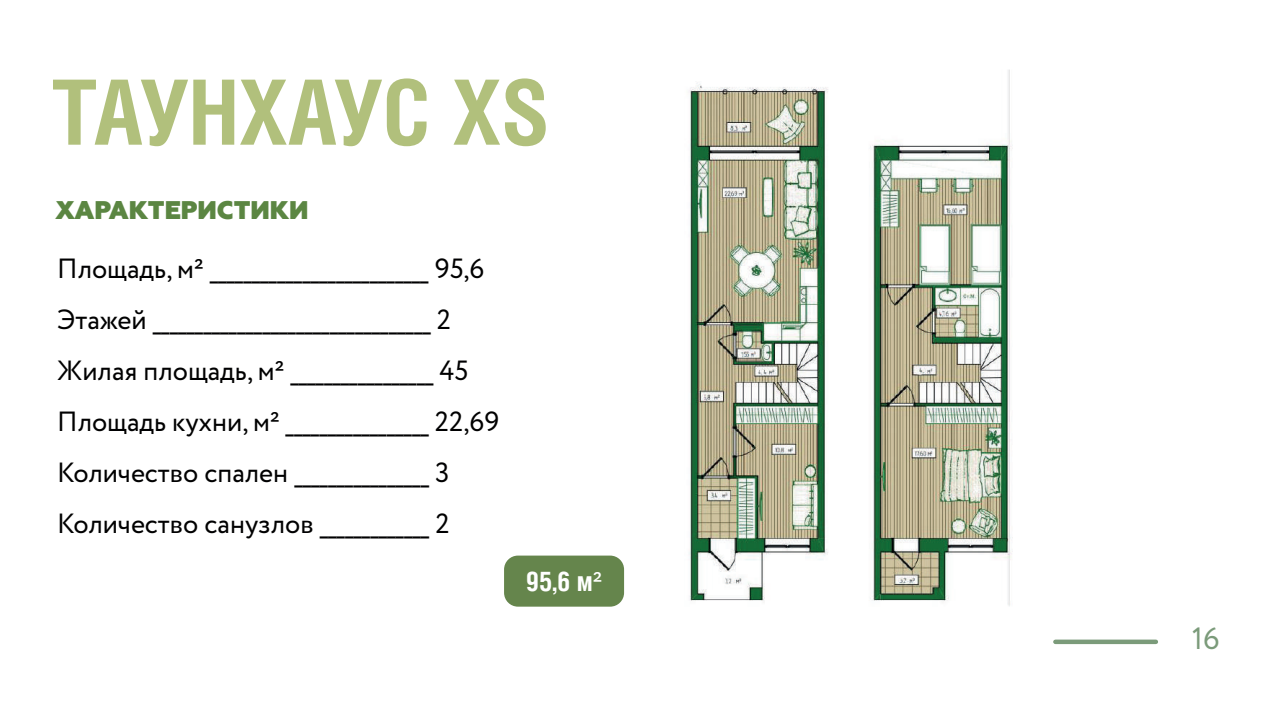
<style>
.page{position:relative;width:1263px;height:711px;background:#fff}
.page>*{position:absolute;margin:0;border:0;box-sizing:border-box;transform-origin:0 0}
.t1{font:700 90px "Helios Cond";color:#b1c07c}
.t2{font:30px "Circe";color:#7b9b7a}
.t3{font:27px/51px "Circe";color:#000001}
.t4{font:700 27px "Helios Cond";color:#fff}
.t5{font:800 25.5px "Geometria";color:#5b8642}
.s1{font-family:"Circe";font-weight:400}
</style>
<div class="page">
<svg style="left:1055px;top:639px;width:101px;height:4px"></svg>
<div style="left:504px;top:555px;width:120px;height:51px;background:#65854c;border-radius:14px"></div>
<img style="left:689px;top:70px;width:324px;height:536px">
<h1 class="t1" style="left:51px;top:59px;width:499px">ТАУНХАУС XS</h1>
<p class="t5" style="left:56px;top:195px;width:254px">ХАРАКТЕРИСТИКИ</p>
<p class="t3" style="left:57px;top:244px;width:444px">Площадь, м² __________________________ 95,6<br>Этажей _________________________________ 2<br>Жилая площадь, м² _________________ 45<br>Площадь кухни, м² _________________ 22,69<br>Количество спален ________________ 3<br>Количество санузлов _____________ 2</p>
<p class="t4" style="left:526px;top:564px;width:78px">95,6 м<span class="s1">²</span></p>
<p class="t2" style="left:1192px;top:618px;width:29px">16</p>
</div>
